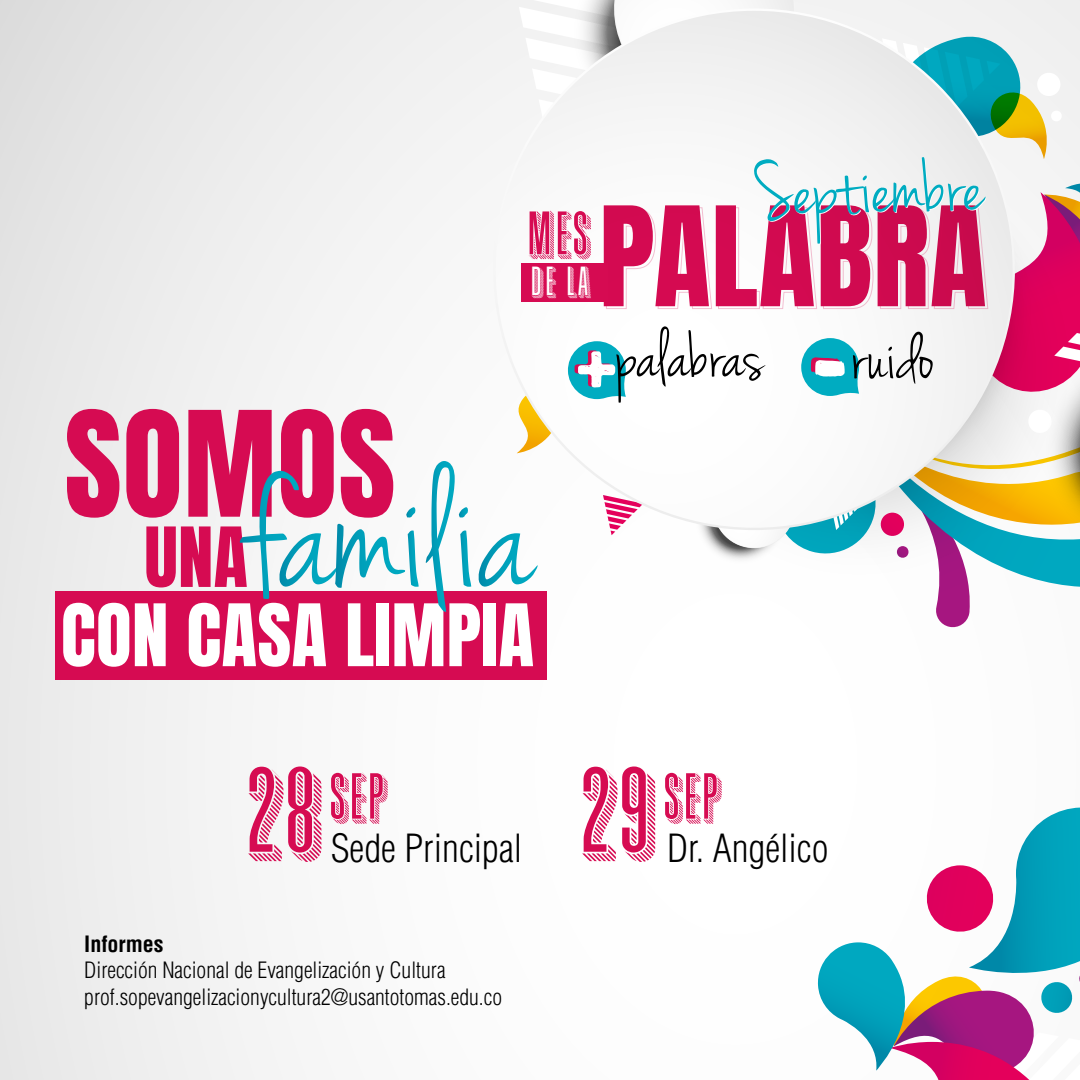
<style>
.page{position:relative;width:1080px;height:1080px;background:#fff}
.page>*{position:absolute;margin:0;border:0;box-sizing:border-box;transform-origin:0 0}
.t1{font:124.3px "Anton";letter-spacing:.005em;color:#d60b52}
.t2{font:117.4px "Anton";letter-spacing:.005em;color:#d60b52}
.t3{font:115.1px "Graphique Pro Next Co";color:#d60b52}
.t4{font:83.1px "Cheedar Cheese";color:#d60b52}
.t5{font:73.1px "Anton";letter-spacing:.005em;color:#fff}
.t6{font:71.8px "Jenna Sue";color:#000}
.t7{font:70.4px "Anton";color:#d60b52}
.t8{font:61.8px "Graphique Pro Next Co";letter-spacing:-.05em;color:#d60b52}
.t9{font:58.3px "Graphique Pro Next Co";color:#d60b52}
.t10{font:38.7px "Graphique Pro Next Co";color:#fff}
.t11{font:300 condensed 37.9px "Helvetica";color:#000}
.t12{font:300 condensed 22px/26.4px "Helvetica";color:#000}
.t13{font:700 condensed 22px "Helvetica";color:#000}
</style>
<div class="page">
<div style="left:0;top:0;width:1080px;height:1080px;background:linear-gradient(to right,#ececec,#fff)"></div>
<div style="left:55px;top:591px;width:492px;height:89px;background:#d60b52"></div>
<svg style="left:817px;top:808px;width:263px;height:272px"></svg>
<svg style="left:240px;top:471px;width:179px;height:128px"></svg>
<svg style="left:426px;top:461px;width:45px;height:151px"></svg>
<svg style="left:478px;top:0;width:602px;height:629px"></svg>
<h3 class="t9" style="left:526px;top:198px;width:69px">MES</h3>
<h3 class="t10" style="left:530px;top:257px;width:64px">DE LA</h3>
<h2 class="t2" style="left:599px;top:197px;width:389px">PALABRA</h2>
<h1 class="t1" style="left:64px;top:401px;width:333px">SOMOS</h1>
<h3 class="t7" style="left:144px;top:521px;width:105px">UNA</h3>
<h3 class="t5" style="left:61px;top:598px;width:475px">CON CASA LIMPIA</h3>
<h3 class="t6" style="left:617px;top:314px;width:319px">palabras ruido</h3>
<h3 class="t4" style="left:573px;top:328px;width:43px">+</h3>
<h3 class="t4" style="left:810px;top:328px;width:33px">-</h3>
<h3 class="t3" style="left:243px;top:740px;width:85px">28</h3>
<h3 class="t8" style="left:328px;top:759px;width:62px">SEP</h3>
<h3 class="t3" style="left:577px;top:740px;width:85px">29</h3>
<h3 class="t11" style="left:331px;top:824px;width:193px">Sede Principal</h3>
<h3 class="t8" style="left:662px;top:759px;width:62px">SEP</h3>
<h3 class="t11" style="left:667px;top:824px;width:163px">Dr. Angélico</h3>
<p class="t13" style="left:84px;top:930px;width:81px">Informes</p>
<p class="t12" style="left:84px;top:957px;width:419px">Dirección Nacional de Evangelización y Cultura prof.sopevangelizacionycultura2@usantotomas.edu.co</p>
</div>
